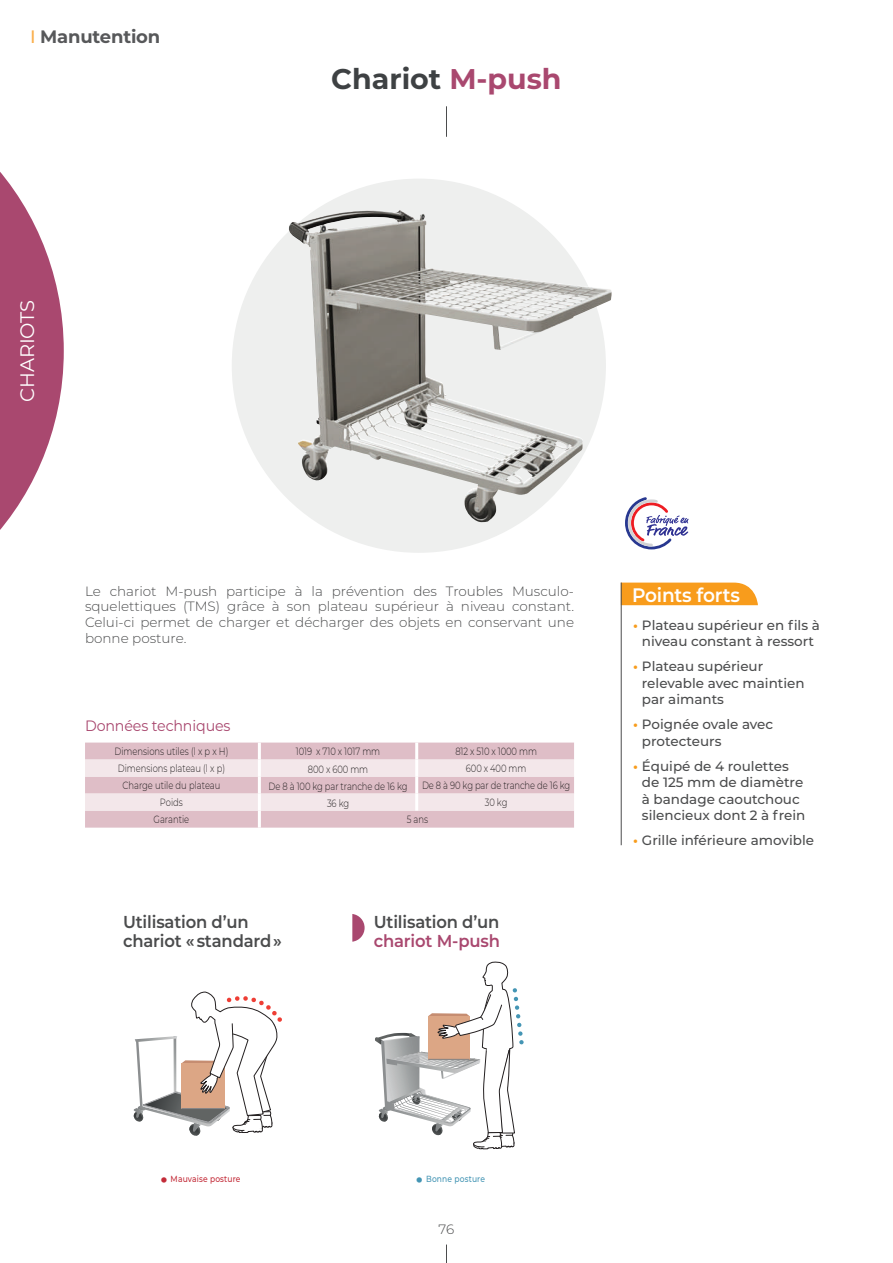
<style>
.page{position:relative;width:893px;height:1263px;background:#fff}
.page>*{position:absolute;margin:0;border:0;box-sizing:border-box;transform-origin:0 0}
.t1{font:700 28.5px "Montserrat";color:#3e4143}
.t2{font:600 19.5px "Montserrat";letter-spacing:-.01em;color:#fff;scale:.95 1}
.t3{font:19.5px "Montserrat";letter-spacing:-.01em;color:#fff}
.t4{font:700 18px "Montserrat";letter-spacing:-.01em;color:#57585a}
.t5{font:600 17.25px/19.5px "Montserrat";letter-spacing:-.01em;color:#4b4c4d;scale:.95 1}
.t6{font:600 17.25px "Montserrat";letter-spacing:-.01em;color:#a9486f;scale:.95 1}
.t7{font:15px "Montserrat";letter-spacing:-.01em;color:#a9486f;scale:.95 1}
.t8{font:500 13.5px/16.5px "Montserrat";color:#4b4c4d}
.t9{font:300 13.5px/15.8px "Montserrat";color:#4b4c4d;text-align:justify}
.t10{font:300 10.5px "Montserrat";letter-spacing:-.01em;color:#231f20;scale:.8 1}
.t11{font:500 8.85px "Montserrat";letter-spacing:.02em;color:#c32b38;scale:.85 1}
.t12{font:500 8.85px "Montserrat";letter-spacing:.02em;color:#4495b4;scale:.85 1}
.s1{font-weight:500;color:#faae4b}
.s2{color:#a9486f}
.s3{font-weight:700;color:#f89c1c}
.s4{font-size:29.25px}
</style>
<div class="page">
<svg style="left:0;top:172px;width:64px;height:358px"></svg>
<svg style="left:446px;top:1244px;width:1px;height:19px"></svg>
<div style="left:232px;top:179px;width:374px;height:374px;background:#eeefee;border-radius:50%"></div>
<hr style="left:446px;top:106px;width:1px;height:31px;background:#4b4c4d">
<img style="left:289px;top:210px;width:294px;height:312px">
<div style="left:622px;top:583px;width:136px;height:22px;background:#f89c1c"></div>
<hr style="left:621px;top:583px;width:1px;height:262px;background:#4b4c4d">
<svg style="left:133px;top:991px;width:149px;height:145px"></svg>
<svg style="left:375px;top:961px;width:149px;height:189px"></svg>
<svg style="left:352px;top:914px;width:13px;height:28px"></svg>
<svg style="left:85px;top:742px;width:489px;height:86px"></svg>
<hr style="left:415px;top:742px;width:3px;height:17px;background:#fff">
<hr style="left:415px;top:759px;width:3px;height:18px;background:#fff">
<hr style="left:415px;top:777px;width:3px;height:17px;background:#fff">
<hr style="left:258px;top:794px;width:3px;height:17px;background:#fff">
<hr style="left:258px;top:811px;width:3px;height:17px;background:#fff">
<hr style="left:415px;top:794px;width:3px;height:17px;background:#fff">
<hr style="left:258px;top:742px;width:3px;height:17px;background:#fff">
<hr style="left:258px;top:759px;width:3px;height:18px;background:#fff">
<hr style="left:258px;top:777px;width:3px;height:17px;background:#fff">
<svg style="left:625px;top:497px;width:64px;height:52px"></svg>
<h3 class="t4" style="left:30px;top:24px;width:132px"><span class="s1">I</span> Manutention</h3>
<h1 class="t1" style="left:331px;top:58px;width:232px">Chariot <span class="s2">M-push</span></h1>
<h2 class="t3" style="left:14px;top:402px;width:103px;rotate:-90deg">CHARIOTS</h2>
<p class="t9" style="left:85px;top:582px;width:491px">Le chariot M-push participe à la prévention des Troubles Musculo&shy;squelettiques (TMS) grâce à son plateau supérieur à niveau constant.<br>Celui-ci permet de charger et décharger des objets en conservant une bonne posture.</p>
<p class="t7" style="left:85px;top:715px;width:155px">Données techniques</p>
<p class="t10" style="left:114px;top:744px;width:144px">Dimensions utiles (l x p x H)</p>
<p class="t10" style="left:296px;top:744px;width:107px">1019 x 710 x 1017 mm</p>
<p class="t10" style="left:455px;top:744px;width:104px">812 x 510 x 1000 mm</p>
<p class="t10" style="left:118px;top:761px;width:136px">Dimensions plateau (l x p)</p>
<p class="t10" style="left:308px;top:762px;width:77px">800 x 600 mm</p>
<p class="t10" style="left:466px;top:761px;width:77px">600 x 400 mm</p>
<p class="t10" style="left:122px;top:778px;width:124px">Charge utile du plateau</p>
<p class="t10" style="left:269px;top:779px;width:175px">De 8 à 100 kg par tranche de 16 kg</p>
<p class="t10" style="left:422px;top:778px;width:187px">De 8 à 90 kg par de tranche de 16 kg</p>
<p class="t10" style="left:160px;top:795px;width:30px">Poids</p>
<p class="t10" style="left:327px;top:796px;width:29px">36 kg</p>
<p class="t10" style="left:485px;top:795px;width:30px">30 kg</p>
<p class="t10" style="left:154px;top:813px;width:46px">Garantie</p>
<p class="t10" style="left:407px;top:813px;width:28px">5 ans</p>
<p class="t5" style="left:123px;top:911px;width:169px">Utilisation d’un chariot « standard »</p>
<p class="t5" style="left:374px;top:911px;width:134px">Utilisation d’un</p>
<p class="t6" style="left:374px;top:929px;width:134px">chariot M-push</p>
<h2 class="t2" style="left:632px;top:581px;width:115px">Points forts</h2>
<p class="t8" style="left:633px;top:616px;width:188px;text-align:center"><span class="s3">•</span> Plateau supérieur en fils à niveau constant à ressort</p>
<p class="t8" style="left:642px;top:658px;width:164px;text-indent:-9px"><span class="s3">•</span> Plateau supérieur relevable avec maintien par aimants</p>
<p class="t8" style="left:642px;top:716px;width:133px;text-indent:-9px"><span class="s3">•</span> Poignée ovale avec protecteurs</p>
<p class="t8" style="left:642px;top:757px;width:165px;text-indent:-9px"><span class="s3">•</span> Équipé de 4 roulettes de 125 mm de diamètre à bandage caoutchouc silencieux dont 2 à frein</p>
<p class="t8" style="left:633px;top:832px;width:182px"><span class="s3">•</span> Grille inférieure amovible</p>
<p class="t11" style="left:159px;top:1173px;width:97px"><span class="s4">•</span> Mauvaise posture</p>
<p class="t12" style="left:415px;top:1173px;width:84px"><span class="s4">•</span> Bonne posture</p>
<p class="t9" style="left:439px;top:1220px;width:17px">76</p>
</div>
